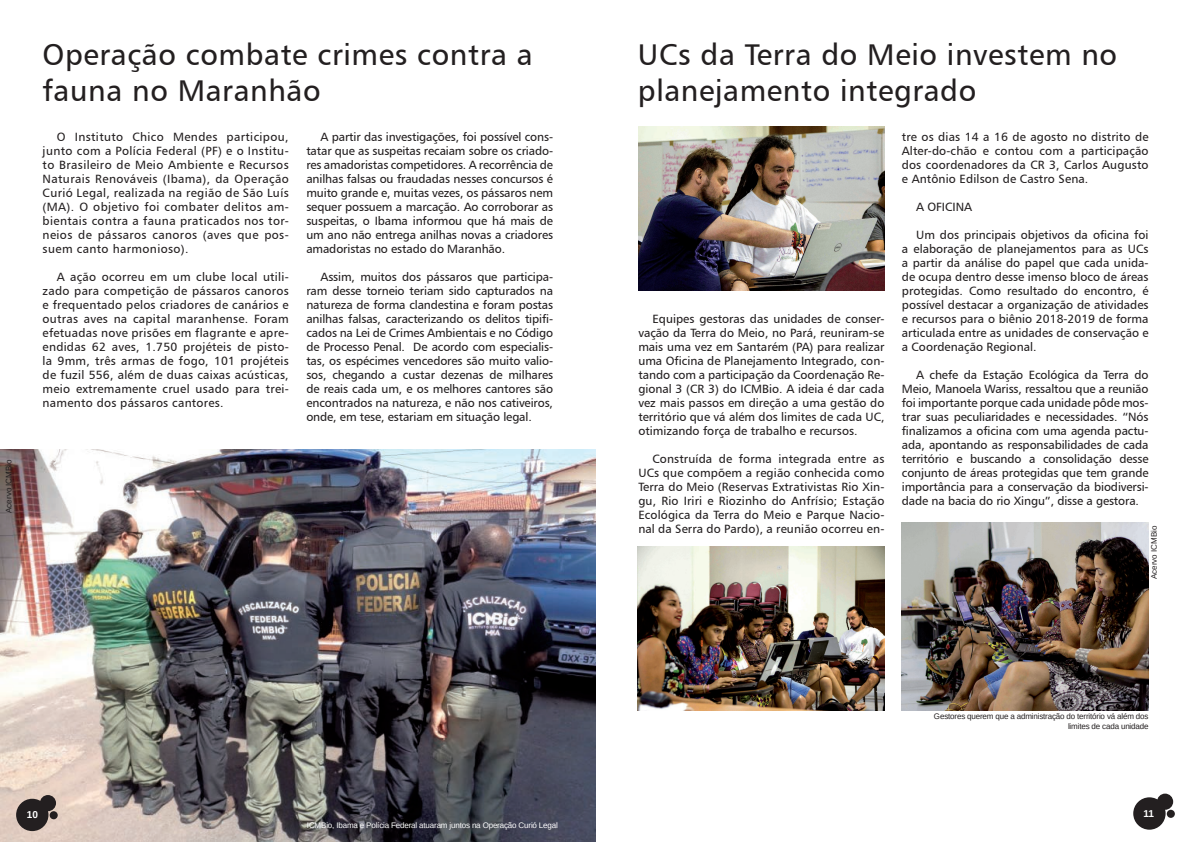
<style>
.page{position:relative;width:1191px;height:842px;background:#fff}
.page>*{position:absolute;margin:0;border:0;box-sizing:border-box;transform-origin:0 0}
.t1{font:30px/36px "Humanist 777 BT Roman B";letter-spacing:.02em;color:#231f20}
.t2{font:12px/14px "Humanist 777 BT Roman B";color:#231f20;text-align:justify}
.t3{font:700 10px "Liberation Sans";color:#fff}
.t4{font:8px/10px "Liberation Sans";letter-spacing:-.02em;color:#231f20;text-align:right}
.t5{font:8px "Liberation Sans";letter-spacing:-.02em;color:#fff}
.t6{font:8px "Liberation Sans";color:#231f20}
</style>
<div class="page">
<img style="left:0;top:450px;width:595px;height:392px">
<div style="left:16px;top:799px;width:32px;height:32px;background:#231f20;border-radius:50%"></div>
<div style="left:40px;top:795px;width:16px;height:16px;background:#231f20;border-radius:50%"></div>
<div style="left:50px;top:811px;width:8px;height:8px;background:#231f20;border-radius:50%"></div>
<div style="left:1133px;top:797px;width:32px;height:33px;background:#231f20;border-radius:50%"></div>
<div style="left:1157px;top:794px;width:16px;height:16px;background:#231f20;border-radius:50%"></div>
<div style="left:1166px;top:810px;width:8px;height:8px;background:#231f20;border-radius:50%"></div>
<img style="left:638px;top:127px;width:246px;height:163px">
<img style="left:638px;top:547px;width:246px;height:163px">
<img style="left:902px;top:523px;width:246px;height:187px">
<p class="t6" style="left:4px;top:513px;width:55px;rotate:-90deg">Acervo ICMBio</p>
<h1 class="t1" style="left:42px;top:36px;width:492px">Operação combate crimes contra a fauna no Maranhão</h1>
<h1 class="t1" style="left:638px;top:36px;width:481px">UCs da Terra do Meio investem no planejamento integrado</h1>
<p class="t2" style="left:43px;top:129px;width:248px;text-indent:14px">O Instituto Chico Mendes participou, junto com a Polícia Federal (PF) e o Institu&shy;to Brasileiro de Meio Ambiente e Recursos Naturais Renováveis (Ibama), da Operação Curió Legal, realizada na região de São Luís (MA). O objetivo foi combater delitos am&shy;bientais contra a fauna praticados nos tor&shy;neios de pássaros canoros (aves que pos&shy;suem canto harmonioso).</p>
<p class="t2" style="left:43px;top:269px;width:248px;text-indent:14px">A ação ocorreu em um clube local utili&shy;zado para competição de pássaros canoros e frequentado pelos criadores de canários e outras aves na capital maranhense. Foram efetuadas nove prisões em flagrante e apre&shy;endidas 62 aves, 1.750 projéteis de pisto&shy;la 9mm, três armas de fogo, 101 projéteis de fuzil 556, além de duas caixas acústicas, meio extremamente cruel usado para trei&shy;namento dos pássaros cantores.</p>
<p class="t2" style="left:306px;top:129px;width:248px;text-indent:14px">A partir das investigações, foi possível cons&shy;tatar que as suspeitas recaiam sobre os criado&shy;res amadoristas competidores. A recorrência de anilhas falsas ou fraudadas nesses concursos é muito grande e, muitas vezes, os pássaros nem sequer possuem a marcação. Ao corroborar as suspeitas, o Ibama informou que há mais de um ano não entrega anilhas novas a criadores amadoristas no estado do Maranhão.</p>
<p class="t2" style="left:306px;top:269px;width:248px;text-indent:14px">Assim, muitos dos pássaros que participa&shy;ram desse torneio teriam sido capturados na natureza de forma clandestina e foram postas anilhas falsas, caracterizando os delitos tipifi&shy;cados na Lei de Crimes Ambientais e no Código de Processo Penal. De acordo com especialis&shy;tas, os espécimes vencedores são muito valio&shy;sos, chegando a custar dezenas de milhares de reais cada um, e os melhores cantores são encontrados na natureza, e não nos cativeiros, onde, em tese, estariam em situação legal.</p>
<p class="t2" style="left:902px;top:129px;width:248px">tre os dias 14 a 16 de agosto no distrito de Alter-do-chão e contou com a participação dos coordenadores da CR 3, Carlos Augusto e Antônio Edilson de Castro Sena.</p>
<p class="t2" style="left:916px;top:199px;width:58px">A OFICINA</p>
<p class="t2" style="left:902px;top:227px;width:248px;text-indent:14px">Um dos principais objetivos da oficina foi a elaboração de planejamentos para as UCs a partir da análise do papel que cada unida&shy;de ocupa dentro desse imenso bloco de áreas protegidas. Como resultado do encontro, é possível destacar a organização de atividades e recursos para o biênio 2018-2019 de forma articulada entre as unidades de conservação e a Coordenação Regional.</p>
<p class="t2" style="left:902px;top:367px;width:248px;text-indent:14px">A chefe da Estação Ecológica da Terra do Meio, Manoela Wariss, ressaltou que a reunião foi importante porque cada unidade pôde mos&shy;trar suas peculiaridades e necessidades. “Nós finalizamos a oficina com uma agenda pactu&shy;ada, apontando as responsabilidades de cada território e buscando a consolidação desse conjunto de áreas protegidas que tem grande importância para a conservação da biodiversi&shy;dade na bacia do rio Xingu”, disse a gestora.</p>
<p class="t2" style="left:638px;top:311px;width:248px;text-indent:14px">Equipes gestoras das unidades de conser&shy;vação da Terra do Meio, no Pará, reuniram-se mais uma vez em Santarém (PA) para realizar uma Oficina de Planejamento Integrado, con&shy;tando com a participação da Coordenação Re&shy;gional 3 (CR 3) do ICMBio. A ideia é dar cada vez mais passos em direção a uma gestão do território que vá além dos limites de cada UC, otimizando força de trabalho e recursos.</p>
<p class="t2" style="left:638px;top:451px;width:248px;text-indent:14px">Construída de forma integrada entre as UCs que compõem a região conhecida como Terra do Meio (Reservas Extrativistas Rio Xin&shy;gu, Rio Iriri e Riozinho do Anfrísio; Estação Ecológica da Terra do Meio e Parque Nacio&shy;nal da Serra do Pardo), a reunião ocorreu en-</p>
<p class="t6" style="left:1149px;top:579px;width:55px;rotate:-90deg">Acervo ICMBio</p>
<p class="t4" style="left:934px;top:711px;width:216px">Gestores querem que a administração do território vá além dos limites de cada unidade</p>
<p class="t3" style="left:27px;top:808px;width:13px">10</p>
<p class="t3" style="left:1143px;top:807px;width:12px">11</p>
<p class="t5" style="left:307px;top:820px;width:252px">ICMBio, Ibama e Polícia Federal atuaram juntos na Operação Curió Legal</p>
</div>
